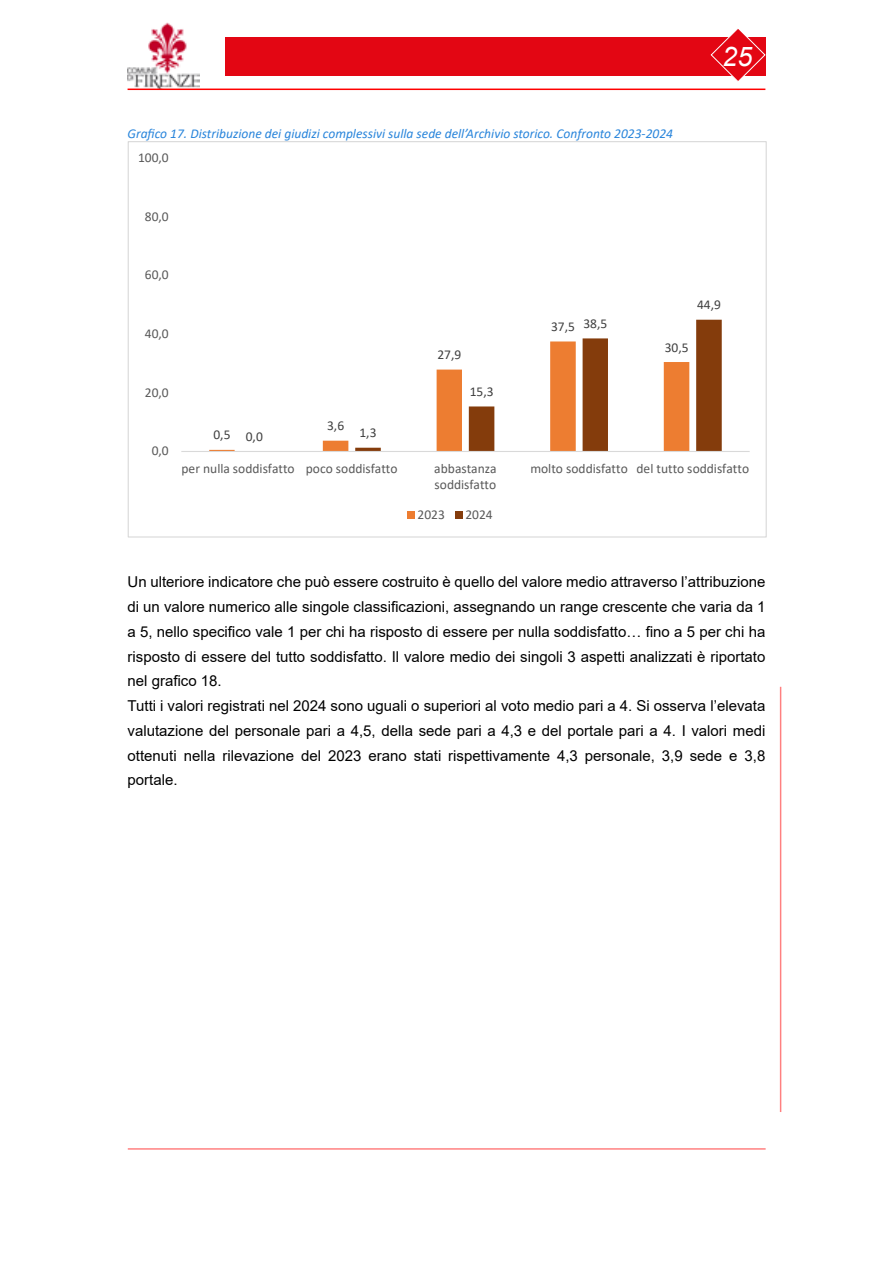
<style>
.page{position:relative;width:893px;height:1263px;background:#fff}
.page>*{position:absolute;margin:0;border:0;box-sizing:border-box;transform-origin:0 0}
.t1{font:italic 27px "Arial";color:#fff}
.t2{font:15px/24.8px "Arial";color:#000}
.t3{font:13.5px/16.5px "Calibri";color:#595959}
.t4{font:italic 13.5px "Calibri";color:#2985db}
.t5{font:13.5px "Calibri";color:#404040}
</style>
<div class="page">
<img style="left:128px;top:23px;width:71px;height:66px">
<div style="left:225px;top:37px;width:540px;height:38px;background:#e30613"></div>
<hr style="left:128px;top:1148px;width:638px;height:2px;background:#f00">
<hr style="left:128px;top:89px;width:637px;height:1px;background:#f00">
<hr style="left:780px;top:687px;width:1px;height:425px;background:#f00">
<svg style="left:711px;top:29px;width:54px;height:52px"></svg>
<svg style="left:322px;top:320px;width:400px;height:131px"></svg>
<hr style="left:181px;top:451px;width:569px;height:1px;background:#d9d9d9">
<div style="left:407px;top:512px;width:7px;height:7px;background:#ed7d31"></div>
<div style="left:455px;top:512px;width:7px;height:7px;background:#843c0c"></div>
<h1 class="t1" style="left:722px;top:39px;width:32px">25</h1>
<p class="t4" style="left:128px;top:124px;width:547px">Grafico 17. Distribuzione dei giudizi complessivi sulla sede dell’Archivio storico. Confronto 2023-2024</p>
<p class="t3" style="left:138px;top:149px;width:32px">100,0</p>
<p class="t3" style="left:145px;top:207px;width:25px">80,0</p>
<p class="t3" style="left:145px;top:266px;width:25px">60,0</p>
<p class="t3" style="left:145px;top:325px;width:25px">40,0</p>
<p class="t3" style="left:145px;top:383px;width:25px">20,0</p>
<p class="t3" style="left:152px;top:442px;width:19px">0,0</p>
<p class="t5" style="left:213px;top:426px;width:19px">0,5</p>
<p class="t5" style="left:327px;top:416px;width:19px">3,6</p>
<p class="t5" style="left:246px;top:427px;width:19px">0,0</p>
<p class="t5" style="left:359px;top:423px;width:19px">1,3</p>
<p class="t5" style="left:437px;top:345px;width:25px">27,9</p>
<p class="t5" style="left:470px;top:382px;width:25px">15,3</p>
<p class="t5" style="left:551px;top:317px;width:25px">37,5</p>
<p class="t5" style="left:583px;top:314px;width:25px">38,5</p>
<p class="t5" style="left:697px;top:295px;width:25px">44,9</p>
<p class="t5" style="left:665px;top:338px;width:25px">30,5</p>
<p class="t3" style="left:181px;top:460px;width:218px">per nulla soddisfatto poco soddisfatto</p>
<p class="t3" style="left:434px;top:460px;width:64px">abbastanza soddisfatto</p>
<p class="t3" style="left:530px;top:460px;width:220px">molto soddisfatto del tutto soddisfatto</p>
<p class="t3" style="left:418px;top:506px;width:29px">2023</p>
<p class="t3" style="left:465px;top:506px;width:29px">2024</p>
<p class="t2" style="left:128px;top:570px;width:639px">Un ulteriore indicatore che può essere costruito è quello del valore medio attraverso l’attribuzione di un valore numerico alle singole classificazioni, assegnando un range crescente che varia da 1 a 5, nello specifico vale 1 per chi ha risposto di essere per nulla soddisfatto… fino a 5 per chi ha risposto di essere del tutto soddisfatto. Il valore medio dei singoli 3 aspetti analizzati è riportato nel grafico 18.<br>Tutti i valori registrati nel 2024 sono uguali o superiori al voto medio pari a 4. Si osserva l’elevata valutazione del personale pari a 4,5, della sede pari a 4,3 e del portale pari a 4. I valori medi ottenuti nella rilevazione del 2023 erano stati rispettivamente 4,3 personale, 3,9 sede e 3,8 portale.</p>
</div>
